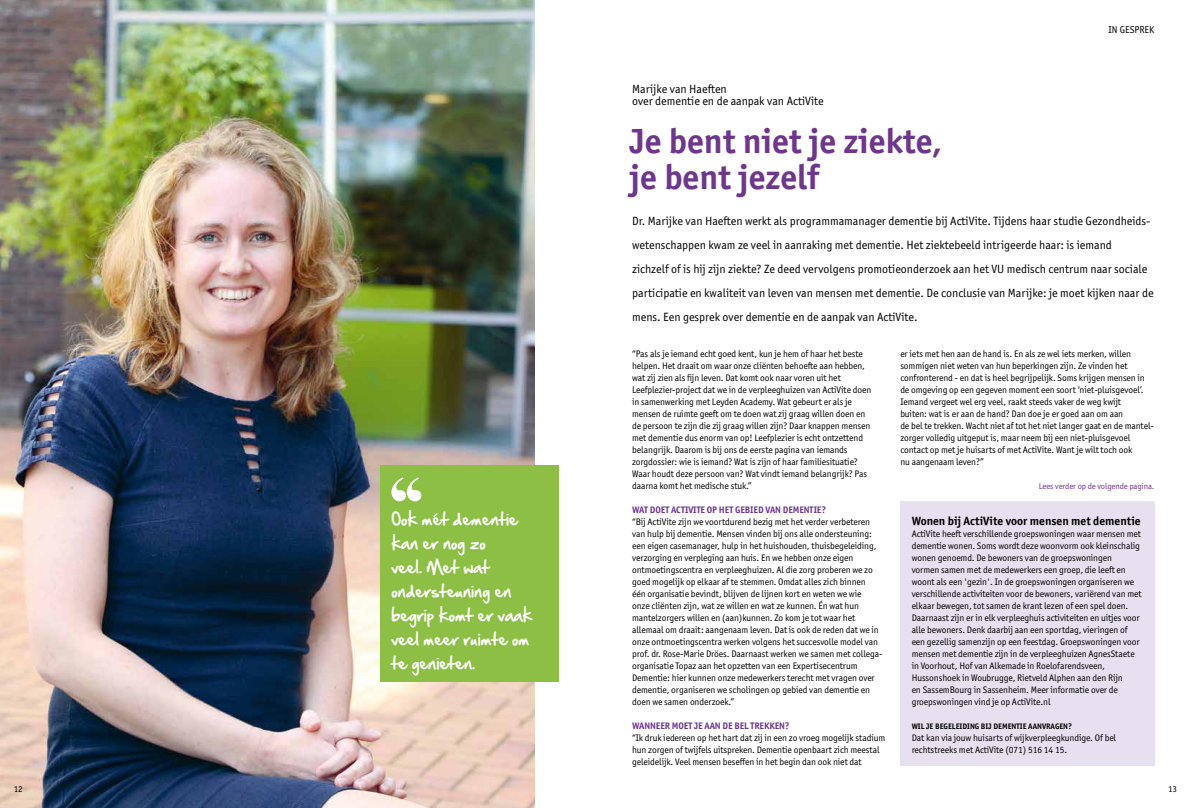
<style>
.page{position:relative;width:1191px;height:808px;background:#fff}
.page>*{position:absolute;margin:0;border:0;box-sizing:border-box;transform-origin:0 0}
.t1{font:700 35px/36px "Officina Sans ITC Pro";color:#6e368c}
.t2{font:15px/24px "Hand Of Sean";color:#fff}
.t3{font:12px/24px "Officina Sans ITC Pro";color:#000}
.t4{font:700 12px "Officina Sans ITC Pro";color:#000}
.t5{font:10px "Officina Sans ITC Pro";color:#000}
.t6{font:9.5px/12px "Officina Sans ITC Pro";letter-spacing:-.01em;color:#000}
.t7{font:700 9.5px "Officina Sans ITC Pro";letter-spacing:-.01em;color:#6e368c}
.t8{font:9px "Officina Sans ITC Pro";color:#000}
.t9{font:8.5px "Officina Sans ITC Pro";letter-spacing:-.01em;color:#6e368c}
.t10{font:700 8px "Officina Sans ITC Pro";color:#000}
</style>
<div class="page">
<img style="left:0;top:0;width:535px;height:808px">
<div style="left:900px;top:501px;width:254px;height:264px;background:#e7e0f0"></div>
<div style="left:380px;top:465px;width:179px;height:216px;background:#8cbf44"></div>
<svg style="left:391px;top:477px;width:30px;height:24px"></svg>
<p class="t3" style="left:632px;top:83px;width:193px;line-height:12px">Marijke van Haeften<br>over dementie en de aanpak van ActiVite</p>
<h1 class="t1" style="left:630px;top:123px;width:314px">Je bent niet je ziekte, je bent jezelf</h1>
<p class="t5" style="left:1108px;top:24px;width:47px">IN GESPREK</p>
<h2 class="t2" style="left:391px;top:507px;width:142px">Ook mét dementie kan er nog zo<br>veel. Met wat ondersteuning en begrip komt er vaak veel meer ruimte om te genieten.</h2>
<p class="t3" style="left:632px;top:209px;width:523px">Dr. Marijke van Haeften werkt als programmamanager dementie bij ActiVite. Tijdens haar studie Gezondheids&shy;wetenschappen kwam ze veel in aanraking met dementie. Het ziektebeeld intrigeerde haar: is iemand<br>zichzelf of is hij zijn ziekte? Ze deed vervolgens promotieonderzoek aan het VU medisch centrum naar sociale participatie en kwaliteit van leven van mensen met dementie. De conclusie van Marijke: je moet kijken naar de mens. Een gesprek over dementie en de aanpak van ActiVite.</p>
<p class="t6" style="left:632px;top:348px;width:241px">“Pas als je iemand echt goed kent, kun je hem of haar het beste helpen. Het draait om waar onze cliënten behoefte aan hebben, wat zij zien als fijn leven. Dat komt ook naar voren uit het Leefplezier-project dat we in de verpleeghuizen van ActiVite doen in samenwerking met Leyden Academy. Wat gebeurt er als je mensen de ruimte geeft om te doen wat zij graag willen doen en de persoon te zijn die zij graag willen zijn? Daar knappen mensen met dementie dus enorm van op! Leefplezier is echt ontzettend belangrijk. Daarom is bij ons de eerste pagina van iemands zorgdossier: wie is iemand? Wat is zijn of haar familiesituatie?<br>Waar houdt deze persoon van? Wat vindt iemand belangrijk? Pas daarna komt het medische stuk.”</p>
<p class="t7" style="left:632px;top:504px;width:195px">WAT DOET ACTIVITE OP HET GEBIED VAN DEMENTIE?</p>
<p class="t6" style="left:632px;top:516px;width:252px">“Bij ActiVite zijn we voortdurend bezig met het verder verbeteren van hulp bij dementie. Mensen vinden bij ons alle ondersteuning: een eigen casemanager, hulp in het huishouden, thuisbegeleiding, verzorging en verpleging aan huis. En we hebben onze eigen ontmoetingscentra en verpleeghuizen. Al die zorg proberen we zo goed mogelijk op elkaar af te stemmen. Omdat alles zich binnen<br>één organisatie bevindt, blijven de lijnen kort en weten we wie<br>onze cliënten zijn, wat ze willen en wat ze kunnen. Én wat hun mantelzorgers willen en (aan)kunnen. Zo kom je tot waar het allemaal om draait: aangenaam leven. Dat is ook de reden dat we in onze ontmoetingscentra werken volgens het succesvolle model van prof. dr. Rose-Marie Dröes. Daarnaast werken we samen met collega&shy;organisatie Topaz aan het opzetten van een Expertisecentrum Dementie: hier kunnen onze medewerkers terecht met vragen over dementie, organiseren we scholingen op gebied van dementie en doen we samen onderzoek.”</p>
<p class="t7" style="left:632px;top:720px;width:159px">WANNEER MOET JE AAN DE BEL TREKKEN?</p>
<p class="t6" style="left:632px;top:732px;width:255px">“Ik druk iedereen op het hart dat zij in een zo vroeg mogelijk stadium hun zorgen of twijfels uitspreken. Dementie openbaart zich meestal geleidelijk. Veel mensen beseffen in het begin dan ook niet dat</p>
<p class="t6" style="left:900px;top:348px;width:255px">er iets met hen aan de hand is. En als ze wel iets merken, willen sommigen niet weten van hun beperkingen zijn. Ze vinden het confronterend - en dat is heel begrijpelijk. Soms krijgen mensen in de omgeving op een gegeven moment een soort ‘niet-pluisgevoel’.<br>Iemand vergeet wel erg veel, raakt steeds vaker de weg kwijt<br>buiten: wat is er aan de hand? Dan doe je er goed aan om aan<br>de bel te trekken. Wacht niet af tot het niet langer gaat en de mantel&shy;zorger volledig uitgeput is, maar neem bij een niet-pluisgevoel contact op met je huisarts of met ActiVite. Want je wilt toch ook<br>nu aangenaam leven?”</p>
<p class="t9" style="left:1039px;top:481px;width:117px">Lees verder op de volgende pagina.</p>
<p class="t4" style="left:911px;top:514px;width:230px">Wonen bij ActiVite voor mensen met dementie</p>
<p class="t6" style="left:911px;top:528px;width:232px">ActiVite heeft verschillende groepswoningen waar mensen met dementie wonen. Soms wordt deze woonvorm ook kleinschalig wonen genoemd. De bewoners van de groepswoningen vormen samen met de medewerkers een groep, die leeft en woont als een 'gezin'. In de groepswoningen organiseren we verschillende activiteiten voor de bewoners, variërend van met elkaar bewegen, tot samen de krant lezen of een spel doen.<br>Daarnaast zijn er in elk verpleeghuis activiteiten en uitjes voor alle bewoners. Denk daarbij aan een sportdag, vieringen of een gezellig samenzijn op een feestdag. Groepswoningen voor mensen met dementie zijn in de verpleeghuizen AgnesStaete in Voorhout, Hof van Alkemade in Roelofarendsveen, Hussonshoek in Woubrugge, Rietveld Alphen aan den Rijn<br>en SassemBourg in Sassenheim. Meer informatie over de groepswoningen vind je op ActiVite.nl</p>
<p class="t10" style="left:911px;top:722px;width:162px">WIL JE BEGELEIDING BIJ DEMENTIE AANVRAGEN?</p>
<p class="t6" style="left:911px;top:732px;width:206px">Dat kan via jouw huisarts of wijkverpleegkundige. Of bel rechtstreeks met ActiVite (071) 516 14 15.</p>
<p class="t8" style="left:14px;top:784px;width:10px">12</p>
<p class="t8" style="left:1168px;top:784px;width:10px">13</p>
</div>
